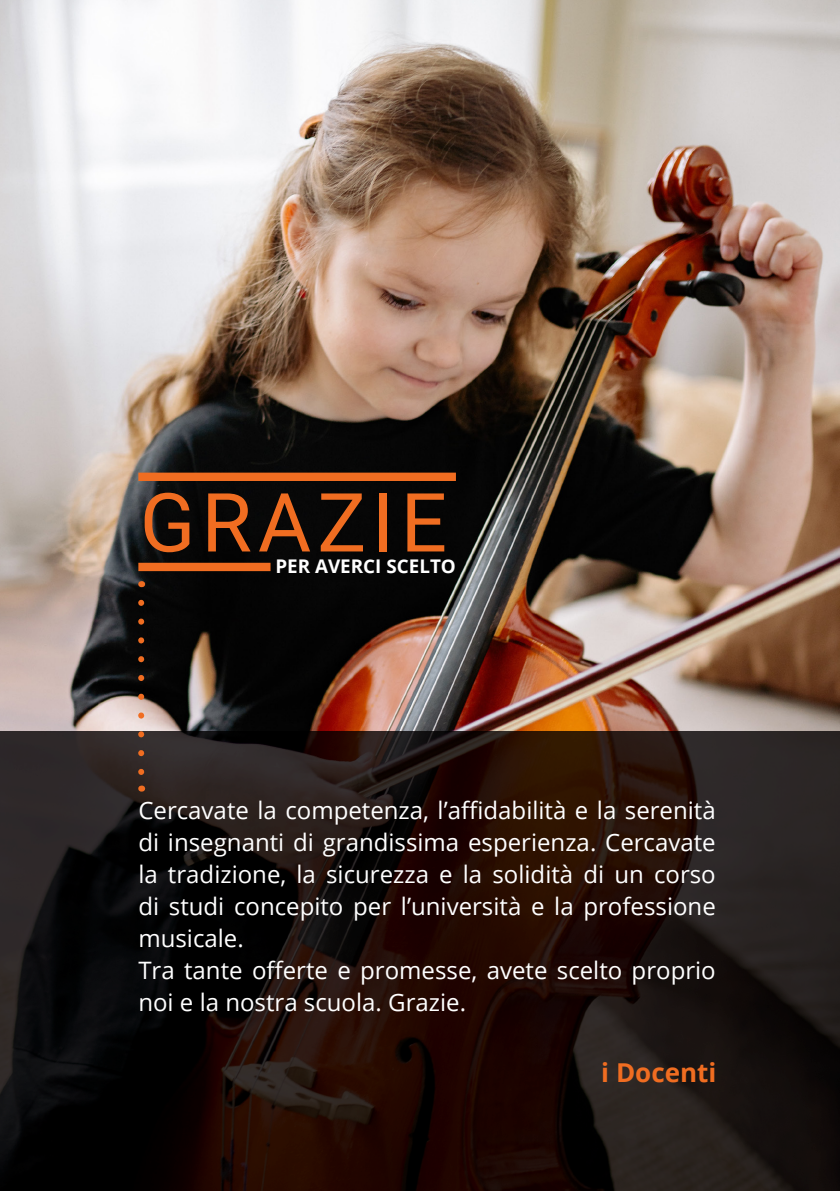
<style>
.page{position:relative;width:840px;height:1191px;background:#fff}
.page>*{position:absolute;margin:0;border:0;box-sizing:border-box;transform-origin:0 0}
.Page_Header_-_Blue{font:81.6px "Roboto";letter-spacing:.075em;color:#f06d21}
.Blue_Text_-_Align_Right{font:700 26px "Open Sans";color:#f06d21}
.Page_Body_Text_-_White{font:24px/32px "Open Sans";color:#fff;text-align:justify}
.Page_Header_-_White{font:700 18.8px "Open Sans";color:#fff}
</style>
<div class="page">
<img style="left:0;top:0;width:839px;height:731px">
<svg style="left:0;top:731px;width:839px;height:460px;background:#1c100d"></svg>
<div style="left:138px;top:563px;width:132px;height:8px;background:#f06d21"></div>
<div style="left:138px;top:472px;width:317px;height:9px;background:#f06d21"></div>
<svg style="left:138px;top:603px;width:6px;height:176px"></svg>
<p class="Page_Header_-_Blue" style="left:140px;top:465px;width:308px">GRAZIE</p>
<p class="Page_Header_-_White" style="left:275px;top:553px;width:182px">PER AVERCI SCELTO</p>
<p class="Page_Body_Text_-_White" style="left:138px;top:794px;width:578px">Cercavate la competenza, l’affidabilità e la serenità di insegnanti di grandissima esperienza. Cercavate la tradizione, la sicurezza e la solidità di un corso di studi concepito per l’università e la professione musicale.</p>
<p class="Page_Body_Text_-_White" style="left:138px;top:954px;width:578px">Tra tante offerte e promesse, avete scelto proprio noi e la nostra scuola. Grazie.</p>
<p class="Blue_Text_-_Align_Right" style="left:601px;top:1054px;width:117px">i Docenti</p>
</div>
